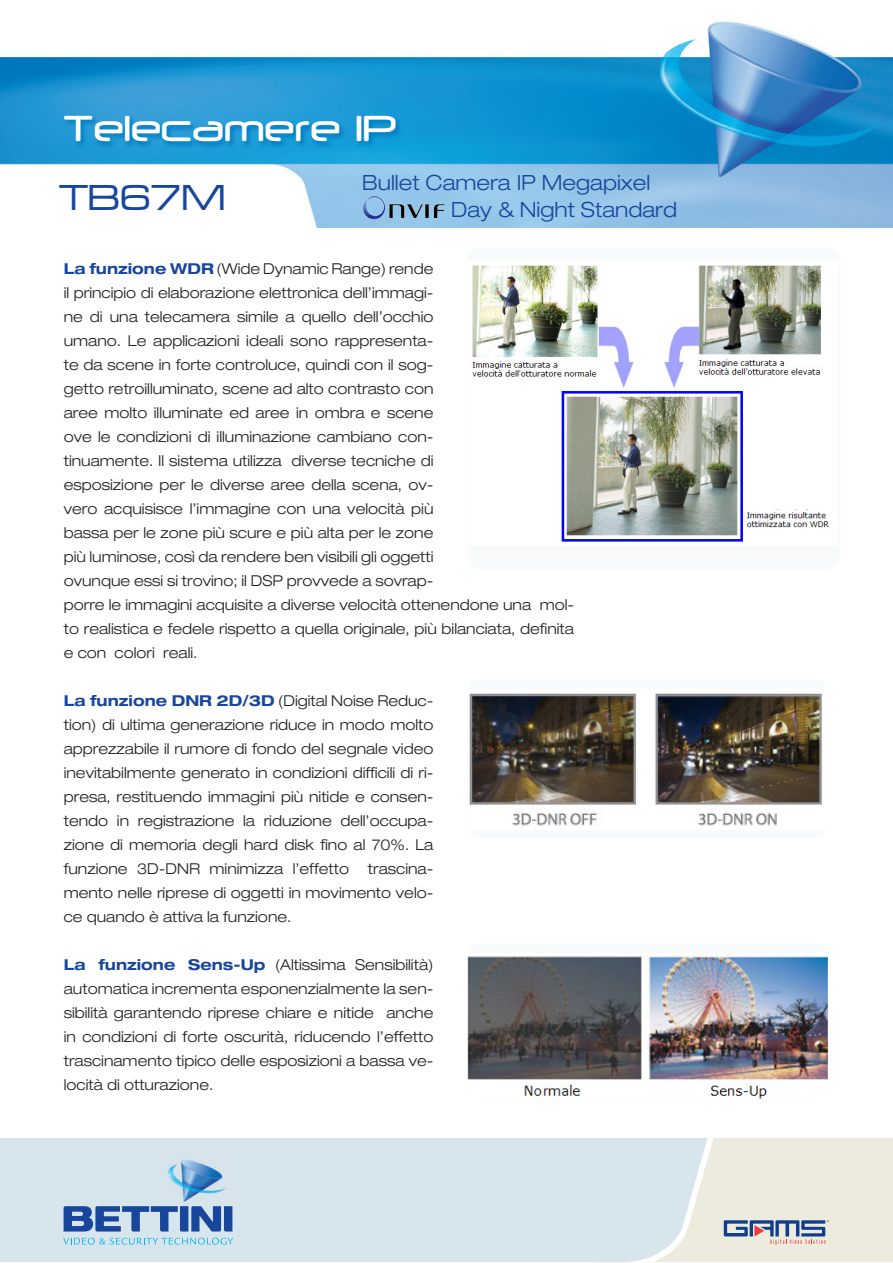
<style>
.page{position:relative;width:893px;height:1263px;background:#fff}
.page>*{position:absolute;margin:0;border:0;box-sizing:border-box;transform-origin:0 0}
.t1{font:500 42.6px "Neuropol";color:#fff}
.t2{font:37.5px "Microgramma D Medi Exte";color:#18469d}
.t3{font:300 expanded 21px "Helvetica Neue";color:#18469d}
.t4{font:300 expanded 15px/24px "Helvetica Neue";color:#231f20;text-align:justify}
.s1{font-weight:700;color:#18469d}
</style>
<div class="page">
<div style="left:0;top:1138px;width:592px;height:124px;background:#d7e5ec"></div>
<svg style="left:592px;top:1138px;width:300px;height:124px;background:#e0e4e0"></svg>
<img style="left:160px;top:1152px;width:72px;height:54px">
<svg style="left:64px;top:1206px;width:168px;height:25px;background:#5f81ba"></svg>
<svg style="left:63px;top:1238px;width:170px;height:6px"></svg>
<div style="left:467px;top:679px;width:361px;height:159px;background:#f8fbfc;border-radius:15px"></div>
<img style="left:469px;top:693px;width:353px;height:133px">
<div style="left:467px;top:247px;width:374px;height:323px;background:#f8fbfc;border-radius:15px"></div>
<img style="left:472px;top:265px;width:357px;height:277px">
<div style="left:467px;top:943px;width:361px;height:159px;background:#f8fbfc;border-radius:15px"></div>
<img style="left:467px;top:953px;width:361px;height:146px">
<img style="left:0;top:21px;width:893px;height:206px">
<svg style="left:63px;top:114px;width:340px;height:35px;background:#1893d1"></svg>
<img style="left:362px;top:195px;width:83px;height:24px">
<p class="t1" style="left:64px;top:107px;width:333px">Telecamere IP</p>
<p class="t2" style="left:60px;top:174px;width:168px">TB67M</p>
<p class="t3" style="left:362px;top:170px;width:290px">Bullet Camera IP Megapixel</p>
<p class="t3" style="left:451px;top:197px;width:228px">Day &amp; Night Standard</p>
<p class="t4" style="left:64px;top:256px;width:512px;text-align:left"><span class="s1">La funzione WDR</span> (Wide Dynamic Range) rende<br>il principio di elaborazione elettronica dell’immagi-<br>ne di una telecamera simile a quello dell’occhio<br>umano. Le applicazioni ideali sono rappresenta-<br>te da scene in forte controluce, quindi con il sog-<br>getto retroilluminato, scene ad alto contrasto con<br>aree molto illuminate ed aree in ombra e scene<br>ove le condizioni di illuminazione cambiano con-<br>tinuamente. Il sistema utilizza diverse tecniche di<br>esposizione per le diverse aree della scena, ov-<br>vero acquisisce l’immagine con una velocità più<br>bassa per le zone più scure e più alta per le zone<br>più luminose, così da rendere ben visibili gli oggetti<br>ovunque essi si trovino; il DSP provvede a sovrap-<br>porre le immagini acquisite a diverse velocità ottenendone una mol&shy;to realistica e fedele rispetto a quella originale, più bilanciata, definita e con colori reali.</p>
<p class="t4" style="left:64px;top:688px;width:371px"><span class="s1">La funzione DNR 2D/3D</span> (Digital Noise Reduc&shy;tion) di ultima generazione riduce in modo molto apprezzabile il rumore di fondo del segnale video inevitabilmente generato in condizioni difficili di ri&shy;presa, restituendo immagini più nitide e consen&shy;tendo in registrazione la riduzione dell’occupa&shy;zione di memoria degli hard disk fino al 70%. La funzione 3D-DNR minimizza l’effetto</p>
<p class="t4" style="left:64px;top:856px;width:371px;text-indent:304px">trascina&shy;mento nelle riprese di oggetti in movimento velo&shy;ce quando è attiva la funzione.</p>
<p class="t4" style="left:64px;top:952px;width:371px"><span class="s1">La funzione Sens-Up</span> (Altissima Sensibilità) automatica incrementa esponenzialmente la sen&shy;sibilità garantendo riprese chiare e nitide anche in condizioni di forte oscurità, riducendo l’effetto trascinamento tipico delle esposizioni a bassa ve&shy;locità di otturazione.</p>
</div>
